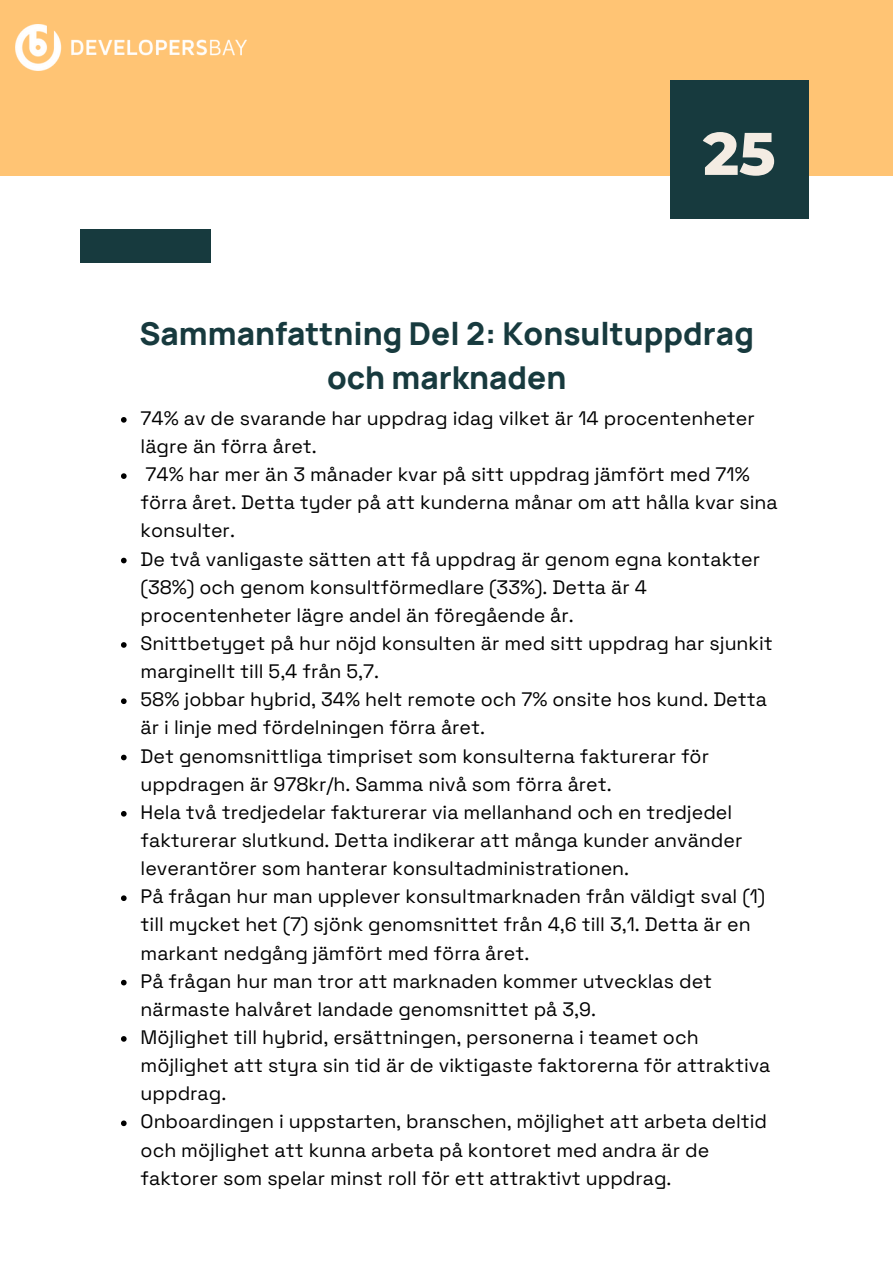
<style>
.page{position:relative;width:893px;height:1264px;background:#fff}
.page>*{position:absolute;margin:0;border:0;box-sizing:border-box;transform-origin:0 0}
.t1{font:800 60px "Montserrat";color:#f4ece3}
.t2{font:800 31.5px "Manrope";color:#173a3e}
.t3{font:19.5px/28.2px "Space Grotesk";color:#000}
</style>
<div class="page">
<div style="left:0;top:0;width:892px;height:176px;background:#ffc474"></div>
<div style="left:670px;top:81px;width:138px;height:138px;background:#173a3e"></div>
<div style="left:80px;top:229px;width:130px;height:34px;background:#173a3e"></div>
<svg style="left:121px;top:417px;width:6px;height:5px"></svg>
<svg style="left:121px;top:473px;width:6px;height:6px"></svg>
<svg style="left:121px;top:557px;width:6px;height:6px"></svg>
<svg style="left:121px;top:642px;width:6px;height:5px"></svg>
<svg style="left:121px;top:698px;width:6px;height:6px"></svg>
<svg style="left:121px;top:754px;width:6px;height:6px"></svg>
<svg style="left:121px;top:811px;width:6px;height:5px"></svg>
<svg style="left:121px;top:895px;width:6px;height:6px"></svg>
<svg style="left:121px;top:979px;width:6px;height:6px"></svg>
<svg style="left:121px;top:1036px;width:6px;height:5px"></svg>
<svg style="left:121px;top:1120px;width:6px;height:6px"></svg>
<img style="left:15px;top:24px;width:232px;height:46px">
<p class="t1" style="left:703px;top:117px;width:74px">25</p>
<p class="t2" style="left:139px;top:312px;width:616px">Sammanfattning Del 2: Konsultuppdrag</p>
<p class="t2" style="left:327px;top:356px;width:241px">och marknaden</p>
<p class="t3" style="left:141px;top:404px;width:615px">74% av de svarande har uppdrag idag vilket är 14 procentenheter lägre än förra året.</p>
<p class="t3" style="left:141px;top:460px;width:638px">74% har mer än 3 månader kvar på sitt uppdrag jämfört med 71% förra året. Detta tyder på att kunderna månar om att hålla kvar sina konsulter.</p>
<p class="t3" style="left:141px;top:544px;width:621px">De två vanligaste sätten att få uppdrag är genom egna kontakter (38%) och genom konsultförmedlare (33%). Detta är 4 procentenheter lägre andel än föregående år.</p>
<p class="t3" style="left:141px;top:629px;width:633px">Snittbetyget på hur nöjd konsulten är med sitt uppdrag har sjunkit marginellt till 5,4 från 5,7.</p>
<p class="t3" style="left:141px;top:685px;width:627px">58% jobbar hybrid, 34% helt remote och 7% onsite hos kund. Detta är i linje med fördelningen förra året.</p>
<p class="t3" style="left:141px;top:741px;width:570px">Det genomsnittliga timpriset som konsulterna fakturerar för uppdragen är 978kr/h. Samma nivå som förra året.</p>
<p class="t3" style="left:141px;top:798px;width:603px">Hela två tredjedelar fakturerar via mellanhand och en tredjedel fakturerar slutkund. Detta indikerar att många kunder använder leverantörer som hanterar konsultadministrationen.</p>
<p class="t3" style="left:141px;top:882px;width:626px">På frågan hur man upplever konsultmarknaden från väldigt sval (1) till mycket het (7) sjönk genomsnittet från 4,6 till 3,1. Detta är en markant nedgång jämfört med förra året.</p>
<p class="t3" style="left:141px;top:966px;width:573px">På frågan hur man tror att marknaden kommer utvecklas det närmaste halvåret landade genomsnittet på 3,9.</p>
<p class="t3" style="left:141px;top:1023px;width:631px">Möjlighet till hybrid, ersättningen, personerna i teamet och möjlighet att styra sin tid är de viktigaste faktorerna för attraktiva uppdrag.</p>
<p class="t3" style="left:141px;top:1107px;width:628px">Onboardingen i uppstarten, branschen, möjlighet att arbeta deltid och möjlighet att kunna arbeta på kontoret med andra är de faktorer som spelar minst roll för ett attraktivt uppdrag.</p>
</div>
